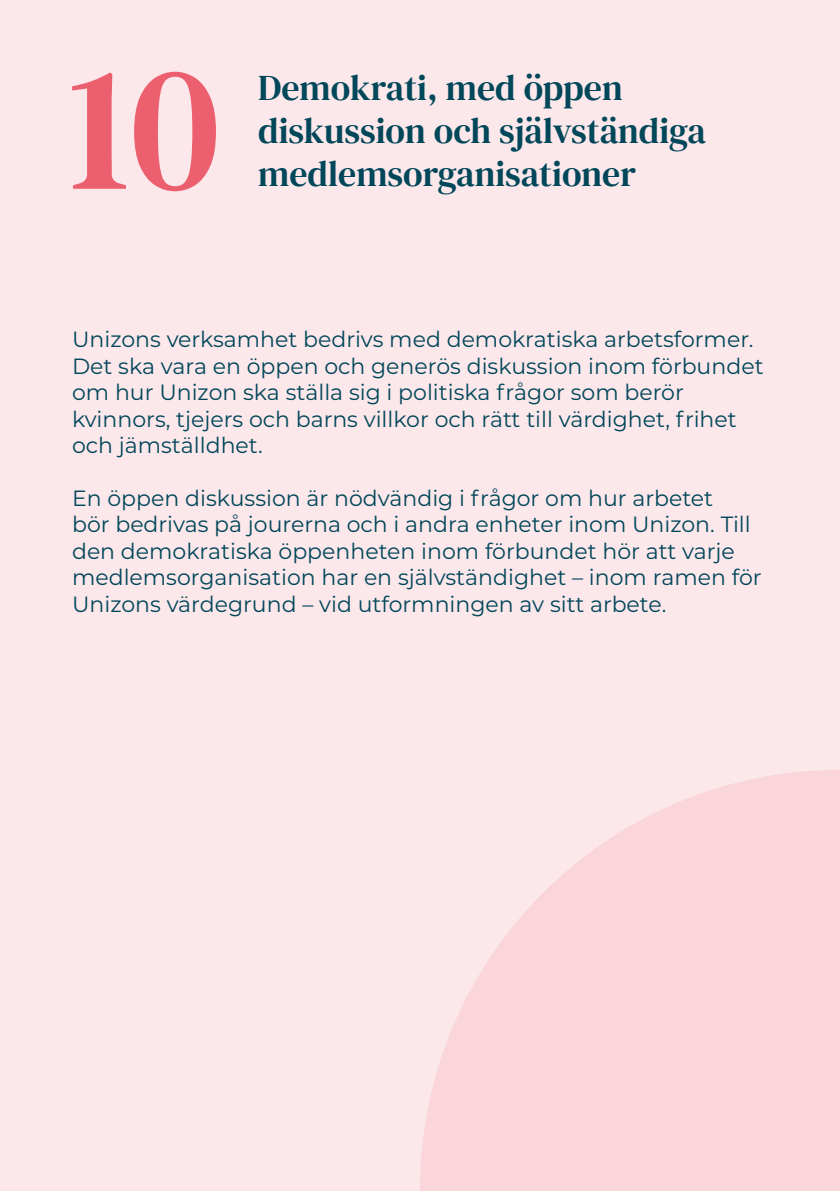
<style>
.page{position:relative;width:840px;height:1191px;background:#fff}
.page>*{position:absolute;margin:0;border:0;box-sizing:border-box;transform-origin:0 0}
.t1{font:180px "DM Serif Text";color:#eb5f6f}
.t2{font:36px/43.2px "DM Serif Text";color:#00475a}
.t3{font:22px/26.4px "Montserrat";color:#00475a}
</style>
<div class="page">
<div style="left:0;top:0;width:839px;height:1191px;background:#fce7ea"></div>
<svg style="left:420px;top:770px;width:419px;height:421px;fill:#fad6da"></svg>
<p class="t1" style="left:68px;top:23px;width:153px">10</p>
<p class="t2" style="left:258px;top:66px;width:449px">Demokrati, med öppen diskussion och självständiga</p>
<p class="t2" style="left:258px;top:153px;width:379px">medlemsorganisationer</p>
<p class="t3" style="left:72px;top:326px;width:692px">Unizons verksamhet bedrivs med demokratiska arbetsformer.<br>Det ska vara en öppen och generös diskussion inom förbundet om hur Unizon ska ställa sig i politiska frågor som berör kvinnors, tjejers och barns villkor och rätt till värdighet, frihet och jämställdhet.</p>
<p class="t3" style="left:72px;top:484px;width:690px">En öppen diskussion är nödvändig i frågor om hur arbetet<br>bör bedrivas på jourerna och i andra enheter inom Unizon. Till den demokratiska öppenheten inom förbundet hör att varje medlemsorganisation har en självständighet – inom ramen för Unizons värdegrund – vid utformningen av sitt arbete.</p>
</div>
